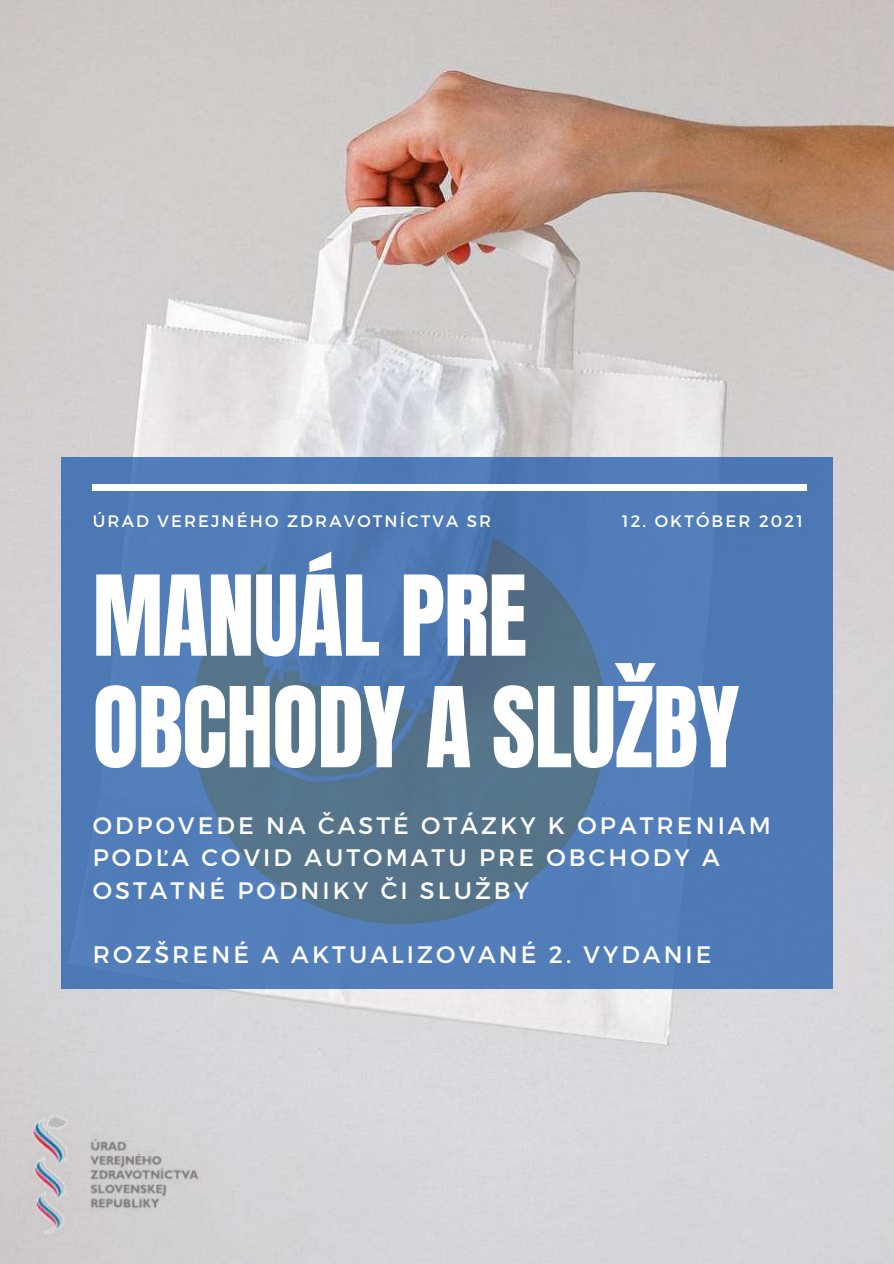
<style>
.page{position:relative;width:894px;height:1264px;background:#fff}
.page>*{position:absolute;margin:0;border:0;box-sizing:border-box;transform-origin:0 0}
.t1{font:94.65px/111.4px "Anton";letter-spacing:-.01em;color:#fff}
.t2{font:23.85px/32.4px "Montserrat";letter-spacing:.13em;color:#fff}
.t3{font:16.5px "Montserrat";letter-spacing:.13em;color:#fff}
</style>
<div class="page">
<img style="left:0;top:0;width:893px;height:1263px">
<svg style="left:61px;top:457px;width:771px;height:531px;fill:#5279b5"></svg>
<div style="left:93px;top:484px;width:714px;height:7px;background:#fff"></div>
<img style="left:28px;top:1114px;width:175px;height:121px">
<p class="t3" style="left:93px;top:510px;width:400px">ÚRAD VEREJNÉHO ZDRAVOTNÍCTVA SR</p>
<p class="t3" style="left:622px;top:510px;width:182px">12. OKTÓBER 2021</p>
<h1 class="t1" style="left:93px;top:561px;width:648px">MANUÁL PRE<br>OBCHODY A SLUŽBY</h1>
<p class="t2" style="left:93px;top:807px;width:679px">ODPOVEDE NA ČASTÉ OTÁZKY K OPATRENIAM<br>PODĽA COVID AUTOMATU PRE OBCHODY A<br>OSTATNÉ PODNIKY ČI SLUŽBY</p>
<p class="t2" style="left:93px;top:937px;width:620px">ROZŠRENÉ A AKTUALIZOVANÉ 2. VYDANIE</p>
</div>
